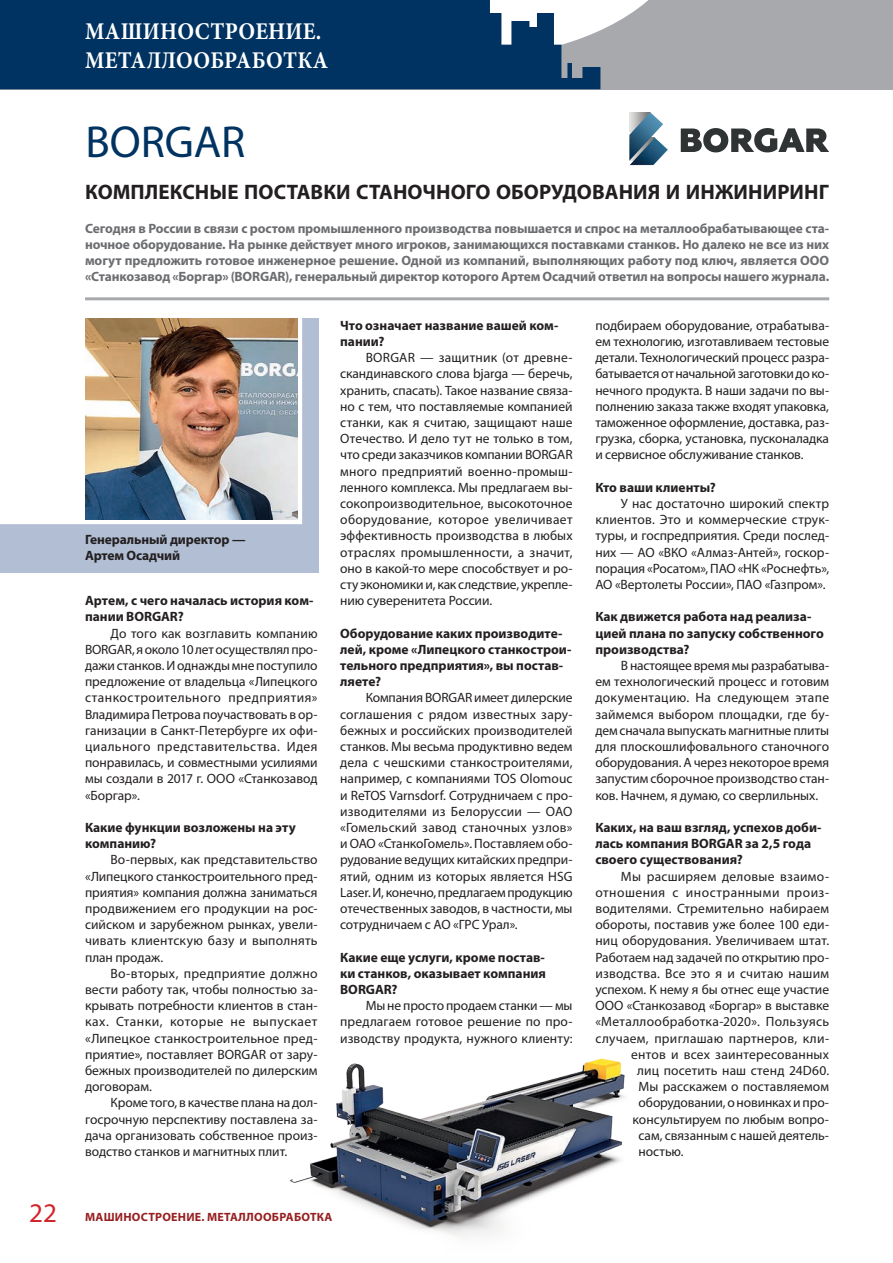
<style>
.page{position:relative;width:893px;height:1263px;background:#fff}
.page>*{position:absolute;margin:0;border:0;box-sizing:border-box;transform-origin:0 0}
.t1{font:45px "Myriad Pro";color:#003361}
.t2{font:27px "Myriad Pro";color:#d1232a}
.t3{font:700 24px/28.8px "Minion Pro";letter-spacing:.01em;color:#fff;scale:.91 1}
.t4{font:700 21px "Myriad Pro";letter-spacing:.005em;color:#231f20}
.t5{font:13.5px/16.2px "Myriad Pro";color:#231f20;text-align:justify}
.t6{font:700 13.5px/16.2px "Myriad Pro";color:#231f20}
.t7{font:700 13.5px/16.2px "Myriad Pro";letter-spacing:-.01em;color:#6c6d70;text-align:justify}
.t8{font:13.5px "Myriad Pro";letter-spacing:.02em;color:#231f20}
.t9{font:13.5px "Myriad Pro";letter-spacing:.035em;color:#231f20}
.t10{font:700 12px "Myriad Pro";letter-spacing:.02em;color:#971f21}
</style>
<div class="page">
<div style="left:0;top:0;width:893px;height:89px;background:#a8a9ad"></div>
<svg style="left:600px;top:0;width:48px;height:31px"></svg>
<img style="left:290px;top:1058px;width:335px;height:179px">
<svg style="left:0;top:0;width:600px;height:89px;background:#13426c"></svg>
<hr style="left:85px;top:297px;width:744px;height:3px;background:#a8a9ad">
<svg style="left:681px;top:128px;width:148px;height:24px"></svg>
<img style="left:629px;top:112px;width:34px;height:49px">
<img style="left:630px;top:138px;width:38px;height:27px">
<div style="left:0;top:318px;width:319px;height:255px;background:#b1bed4"></div>
<div style="left:0;top:318px;width:303px;height:207px;background:#fff"></div>
<img style="left:85px;top:318px;width:213px;height:202px">
<h3 class="t3" style="left:85px;top:17px;width:269px">МАШИНОСТРОЕНИЕ.<br>МЕТАЛЛООБРАБОТКА</h3>
<h1 class="t1" style="left:85px;top:114px;width:161px">BORGAR</h1>
<h3 class="t4" style="left:85px;top:178px;width:745px">КОМПЛЕКСНЫЕ ПОСТАВКИ СТАНОЧНОГО ОБОРУДОВАНИЯ И ИНЖИНИРИНГ</h3>
<p class="t7" style="left:85px;top:219px;width:746px">Сегодня в России в связи с ростом промышленного производства повышается и спрос на металлообрабатывающее ста&shy;ночное оборудование. На рынке действует много игроков, занимающихся поставками станков. Но далеко не все из них могут предложить готовое инженерное решение. Одной из компаний, выполняющих работу под ключ, является ООО «Станкозавод «Боргар» (BORGAR), генеральный директор которого Артем Осадчий ответил на вопросы нашего журнала.</p>
<p class="t6" style="left:85px;top:531px;width:162px">Генеральный директор —<br>Артем Осадчий</p>
<p class="t6" style="left:85px;top:592px;width:230px">Артем, с чего началась история ком&shy;пании BORGAR?</p>
<p class="t5" style="left:85px;top:625px;width:234px;text-indent:26px">До того как возглавить компанию BORGAR, я около 10 лет осуществлял про‑ дажи станков. И однажды мне поступило предложение от владельца «Липецкого станкостроительного предприятия» Владимира Петрова поучаствовать в ор‑ ганизации в Санкт-Петербурге их офи‑ циального представительства. Идея понравилась, и совместными усилиями мы создали в 2017 г. ООО «Станкозавод «Боргар».</p>
<p class="t6" style="left:85px;top:819px;width:212px">Какие функции возложены на эту компанию?</p>
<p class="t5" style="left:85px;top:851px;width:234px;text-indent:26px">Во-первых, как представительство «Липецкого станкостроительного пред‑ приятия» компания должна заниматься продвижением его продукции на рос‑ сийском и зарубежном рынках, увели‑ чивать клиентскую базу и выполнять план продаж.</p>
<p class="t5" style="left:85px;top:965px;width:234px;text-indent:26px">Во-вторых, предприятие должно вести работу так, чтобы полностью за‑ крывать потребности клиентов в стан‑ ках. Станки, которые не выпускает «Липецкое станкостроительное пред‑ приятие», поставляет BORGAR от зару‑ бежных производителей по дилерским договорам.</p>
<p class="t5" style="left:85px;top:1094px;width:234px;text-indent:26px">Кроме того, в качестве плана на дол‑ госрочную перспективу поставлена за‑ дача организовать собственное произ&shy;водство станков и магнитных плит.</p>
<p class="t6" style="left:340px;top:317px;width:220px">Что означает название вашей ком&shy;пании?</p>
<p class="t5" style="left:340px;top:349px;width:234px;text-indent:26px">BORGAR — защитник (от древне‑ скандинавского слова bjarga — беречь, хранить, спасать). Такое название связа‑ но с тем, что поставляемые компанией станки, как я считаю, защищают наше Отечество. И дело тут не только в том, что среди заказчиков компании BORGAR много предприятий военно-промыш‑ ленного комплекса. Мы предлагаем вы‑ сокопроизводительное, высокоточное оборудование, которое увеличивает эффективность производства в любых отраслях промышленности, а значит, оно в какой‑то мере способствует и ро‑ сту экономики и, как следствие, укрепле‑ нию суверенитета России.</p>
<p class="t6" style="left:340px;top:624px;width:233px">Оборудование каких производите&shy;лей, кроме «Липецкого станкострои&shy;тельного предприятия», вы постав&shy;ляете?</p>
<p class="t5" style="left:340px;top:689px;width:234px;text-indent:26px">Компания BORGAR имеет дилерские соглашения с рядом известных зару‑ бежных и российских производителей станков. Мы весьма продуктивно ведем дела с чешскими станкостроителями, например, с компаниями TOS Olomouc и ReTOS Varnsdorf. Сотрудничаем с про‑ изводителями из Белоруссии — ОАО «Гомельский завод станочных узлов» и ОАО «СтанкоГомель». Поставляем обо‑ рудование ведущих китайских предпри‑ ятий, одним из которых является HSG Laser. И, конечно, предлагаем продукцию отечественных заводов, в частности, мы сотрудничаем с АО «ГРС Урал».</p>
<p class="t6" style="left:340px;top:948px;width:207px;text-align:justify">Какие еще услуги, кроме постав&shy;ки станков, оказывает компания BORGAR?</p>
<p class="t5" style="left:340px;top:997px;width:234px;text-indent:26px">Мы не просто продаем станки — мы предлагаем готовое решение по про‑ изводству продукта, нужного клиенту:</p>
<h2 class="t2" style="left:29px;top:1196px;width:29px">22</h2>
<p class="t10" style="left:85px;top:1209px;width:249px">МАШИНОСТРОЕНИЕ. МЕТАЛЛООБРАБОТКА</p>
<p class="t5" style="left:595px;top:317px;width:235px">подбираем оборудование, отрабатыва‑ ем технологию, изготавливаем тестовые детали. Технологический процесс разра‑ батывается от начальной заготовки до ко‑ нечного продукта. В наши задачи по вы‑ полнению заказа также входят упаковка, таможенное оформление, доставка, раз‑ грузка, сборка, установка, пусконаладка и сервисное обслуживание станков.</p>
<p class="t6" style="left:595px;top:479px;width:122px">Кто ваши клиенты?</p>
<p class="t5" style="left:595px;top:495px;width:235px;text-indent:26px">У нас достаточно широкий спектр клиентов. Это и коммерческие струк‑ туры, и госпредприятия. Среди послед‑ них — АО «ВКО «Алмаз-Антей», госкор‑ порация «Росатом», ПАО «НК «Роснефть», АО «Вертолеты России», ПАО «Газпром».</p>
<p class="t6" style="left:595px;top:608px;width:230px">Как движется работа над реализа&shy;цией плана по запуску собственного производства?</p>
<p class="t5" style="left:595px;top:657px;width:235px;text-indent:26px">В настоящее время мы разрабатыва‑ ем технологический процесс и готовим документацию. На следующем этапе займемся выбором площадки, где бу‑ дем сначала выпускать магнитные плиты для плоскошлифовального станочного оборудования. А через некоторое время запустим сборочное производство стан‑ ков. Начнем, я думаю, со сверлильных.</p>
<p class="t6" style="left:595px;top:819px;width:228px">Каких, на ваш взгляд, успехов доби&shy;лась компания BORGAR за 2,5 года своего существования?</p>
<p class="t8" style="left:621px;top:868px;width:210px">Мы расширяем деловые взаимо‑</p>
<p class="t9" style="left:595px;top:884px;width:235px">отношения с иностранными произ‑</p>
<p class="t8" style="left:595px;top:900px;width:235px">водителями. Стремительно набираем</p>
<p class="t5" style="left:595px;top:916px;width:235px">обороты, поставив уже более 100 еди‑</p>
<p class="t5" style="left:595px;top:932px;width:235px">ниц оборудования. Увеличиваем штат.</p>
<p class="t5" style="left:595px;top:949px;width:235px">Работаем над задачей по открытию про‑</p>
<p class="t5" style="left:595px;top:965px;width:235px">изводства. Все это я и считаю нашим</p>
<p class="t5" style="left:595px;top:981px;width:235px">успехом. К нему я бы отнес еще участие</p>
<p class="t5" style="left:595px;top:997px;width:235px">ООО «Станкозавод «Боргар» в выставке</p>
<p class="t8" style="left:595px;top:1013px;width:235px">«Металлообработка-2020». Пользуясь</p>
<p class="t8" style="left:595px;top:1030px;width:235px">случаем, приглашаю партнеров, кли‑</p>
<p class="t5" style="left:631px;top:1046px;width:200px">ентов и всех заинтересованных</p>
<p class="t5" style="left:637px;top:1062px;width:193px">лиц посетить наш стенд 24D60.</p>
<p class="t5" style="left:639px;top:1078px;width:192px">Мы расскажем о поставляемом</p>
<p class="t5" style="left:639px;top:1094px;width:192px">оборудовании, о новинках и про‑</p>
<p class="t5" style="left:633px;top:1111px;width:198px">консультируем по любым вопро‑</p>
<p class="t5" style="left:639px;top:1127px;width:192px">сам, связанным с нашей деятель‑</p>
<p class="t5" style="left:639px;top:1143px;width:46px">ностью.</p>
</div>
